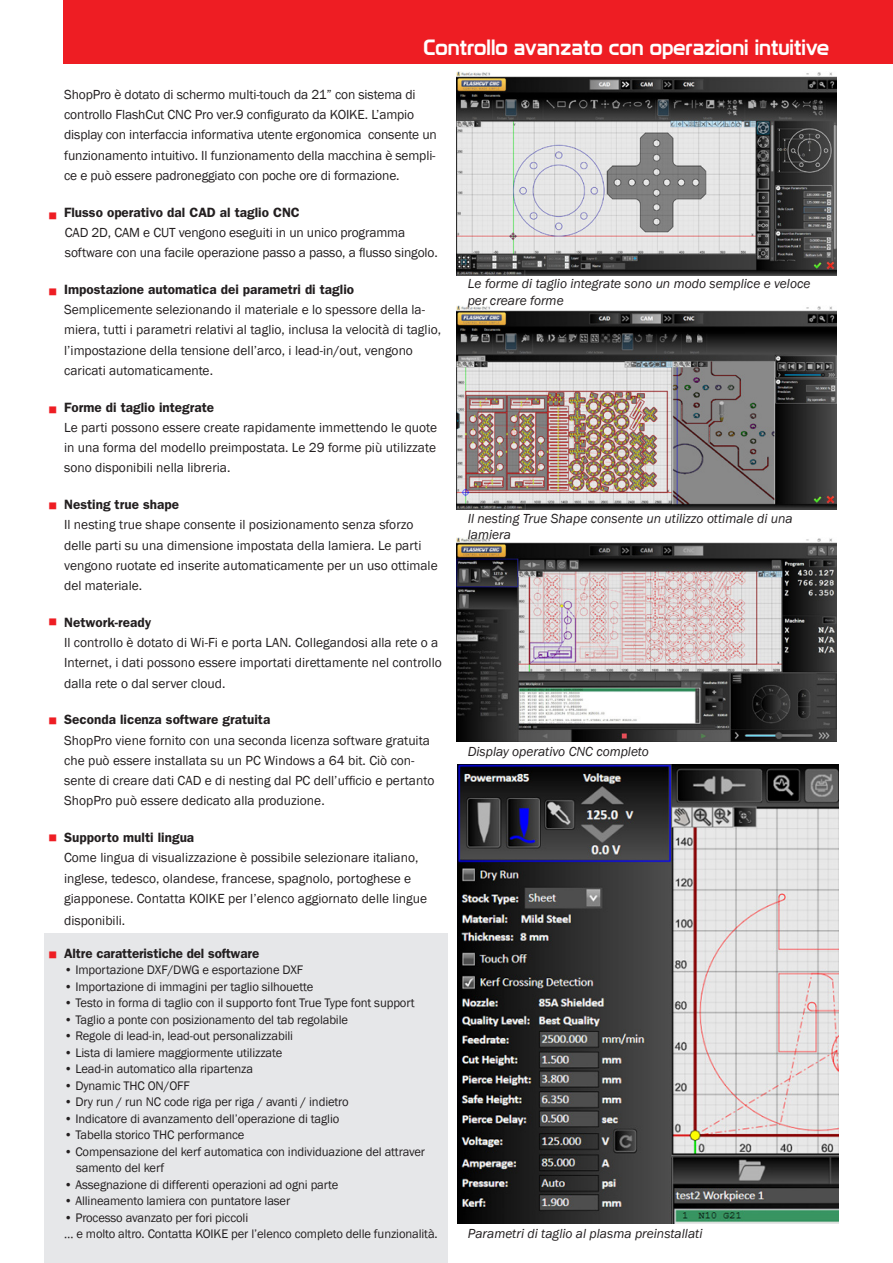
<style>
.page{position:relative;width:893px;height:1263px;background:#fff}
.page>*{position:absolute;margin:0;border:0;box-sizing:border-box;transform-origin:0 0}
.t1{font:21.6px "Prototype";color:#fff}
.t2{font:13.5px/20.2px "Franklin Gothic";color:#231f20}
.t3{font:600 13.5px "Franklin Gothic";color:#231f20}
.t4{font:italic 13.5px/16.2px "Franklin Gothic";color:#231f20}
.t5{font:12.75px/16.5px "Franklin Gothic";letter-spacing:-.01em;color:#231f20}
.Paragraph_Style12{font:700 12px "Meiryo";color:#ee1d23}
</style>
<div class="page">
<div style="left:63px;top:0;width:830px;height:64px;background:#ee1d23"></div>
<div style="left:44px;top:934px;width:404px;height:329px;background:#e6e7e9"></div>
<img style="left:456px;top:71px;width:380px;height:204px">
<img style="left:457px;top:305px;width:380px;height:204px">
<img style="left:457px;top:538px;width:380px;height:203px">
<img style="left:457px;top:765px;width:382px;height:459px">
<p class="t1" style="left:423px;top:35px;width:407px">Controllo avanzato con operazioni intuitive</p>
<p class="t2" style="left:64px;top:84px;width:374px">ShopPro è dotato di schermo multi-touch da 21” con sistema di controllo FlashCut CNC Pro ver.9 configurato da KOIKE. L’ampio display con interfaccia informativa utente ergonomica consente un funzionamento intuitivo. Il funzionamento della macchina è sempli&shy;ce e può essere padroneggiato con poche ore di formazione.</p>
<p class="t3" style="left:64px;top:204px;width:237px">Flusso operativo dal CAD al taglio CNC</p>
<p class="t2" style="left:65px;top:222px;width:374px">CAD 2D, CAM e CUT vengono eseguiti in un unico programma software con una facile operazione passo a passo, a flusso singolo.</p>
<p class="t3" style="left:64px;top:281px;width:291px">Impostazione automatica dei parametri di taglio</p>
<p class="t2" style="left:64px;top:300px;width:379px">Semplicemente selezionando il materiale e lo spessore della la&shy;miera, tutti i parametri relativi al taglio, inclusa la velocità di taglio, l’impostazione della tensione dell’arco, i lead-in/out, vengono caricati automaticamente.</p>
<p class="t3" style="left:64px;top:399px;width:151px">Forme di taglio integrate</p>
<p class="t2" style="left:64px;top:417px;width:374px;text-align:justify">Le parti possono essere create rapidamente immettendo le quote in una forma del modello preimpostata. Le 29 forme più utilizzate sono disponibili nella libreria.</p>
<p class="t3" style="left:64px;top:496px;width:116px">Nesting true shape</p>
<p class="t2" style="left:64px;top:515px;width:375px">Il nesting true shape consente il posizionamento senza sforzo delle parti su una dimensione impostata della lamiera. Le parti vengono ruotate ed inserite automaticamente per un uso ottimale del materiale.</p>
<p class="t3" style="left:64px;top:614px;width:89px">Network-ready</p>
<p class="t2" style="left:64px;top:633px;width:379px">Il controllo è dotato di Wi-Fi e porta LAN. Collegandosi alla rete o a<br>Internet, i dati possono essere importati direttamente nel controllo dalla rete o dal server cloud.</p>
<p class="t3" style="left:64px;top:712px;width:208px">Seconda licenza software gratuita</p>
<p class="t2" style="left:64px;top:730px;width:372px">ShopPro viene fornito con una seconda licenza software gratuita che può essere installata su un PC Windows a 64 bit. Ciò con&shy;sente di creare dati CAD e di nesting dal PC dell’ufficio e pertanto ShopPro può essere dedicato alla produzione.</p>
<p class="t3" style="left:64px;top:829px;width:132px">Supporto multi lingua</p>
<p class="t2" style="left:64px;top:848px;width:364px">Come lingua di visualizzazione è possibile selezionare italiano, inglese, tedesco, olandese, francese, spagnolo, portoghese e giapponese. Contatta KOIKE per l’elenco aggiornato delle lingue</p>
<p class="t2" style="left:64px;top:911px;width:63px">disponibili.</p>
<p class="t3" style="left:64px;top:945px;width:197px">Altre caratteristiche del software</p>
<p class="t5" style="left:64px;top:962px;width:241px">• Importazione DXF/DWG e esportazione DXF</p>
<p class="t5" style="left:64px;top:978px;width:251px">• Importazione di immagini per taglio silhouette</p>
<p class="t5" style="left:64px;top:995px;width:352px">• Testo in forma di taglio con il supporto font True Type font support</p>
<p class="t5" style="left:64px;top:1011px;width:285px">• Taglio a ponte con posizionamento del tab regolabile</p>
<p class="t5" style="left:64px;top:1028px;width:230px">• Regole di lead-in, lead-out personalizzabili</p>
<p class="t5" style="left:64px;top:1044px;width:220px">• Lista di lamiere maggiormente utilizzate</p>
<p class="t5" style="left:64px;top:1061px;width:190px">• Lead-in automatico alla ripartenza</p>
<p class="t5" style="left:64px;top:1077px;width:127px">• Dynamic THC ON/OFF</p>
<p class="t5" style="left:64px;top:1094px;width:286px">• Dry run / run NC code riga per riga / avanti / indietro</p>
<p class="t5" style="left:64px;top:1110px;width:277px">• Indicatore di avanzamento dell’operazione di taglio</p>
<p class="t5" style="left:64px;top:1127px;width:182px">• Tabella storico THC performance</p>
<p class="t5" style="left:76px;top:1143px;width:350px;text-indent:-12px">• Compensazione del kerf automatica con individuazione del attraver samento del kerf</p>
<p class="t5" style="left:64px;top:1176px;width:276px">• Assegnazione di differenti operazioni ad ogni parte</p>
<p class="t5" style="left:64px;top:1193px;width:228px">• Allineamento lamiera con puntatore laser</p>
<p class="t5" style="left:64px;top:1209px;width:186px">• Processo avanzato per fori piccoli</p>
<p class="t5" style="left:64px;top:1226px;width:375px">… e molto altro. Contatta KOIKE per l’elenco completo delle funzionalità.</p>
<p class="Paragraph_Style12" style="left:47px;top:207px;width:14px">■</p>
<p class="Paragraph_Style12" style="left:47px;top:283px;width:14px">■</p>
<p class="Paragraph_Style12" style="left:47px;top:401px;width:14px">■</p>
<p class="Paragraph_Style12" style="left:47px;top:497px;width:14px">■</p>
<p class="Paragraph_Style12" style="left:47px;top:613px;width:14px">■</p>
<p class="Paragraph_Style12" style="left:47px;top:712px;width:14px">■</p>
<p class="Paragraph_Style12" style="left:47px;top:830px;width:14px">■</p>
<p class="Paragraph_Style12" style="left:47px;top:946px;width:14px">■</p>
<p class="t4" style="left:468px;top:276px;width:344px">Le forme di taglio integrate sono un modo semplice e veloce per creare forme</p>
<p class="t4" style="left:468px;top:511px;width:326px">Il nesting True Shape consente un utilizzo ottimale di una lamiera</p>
<p class="t4" style="left:468px;top:744px;width:183px">Display operativo CNC completo</p>
<p class="t4" style="left:468px;top:1225px;width:236px">Parametri di taglio al plasma preinstallati</p>
</div>
